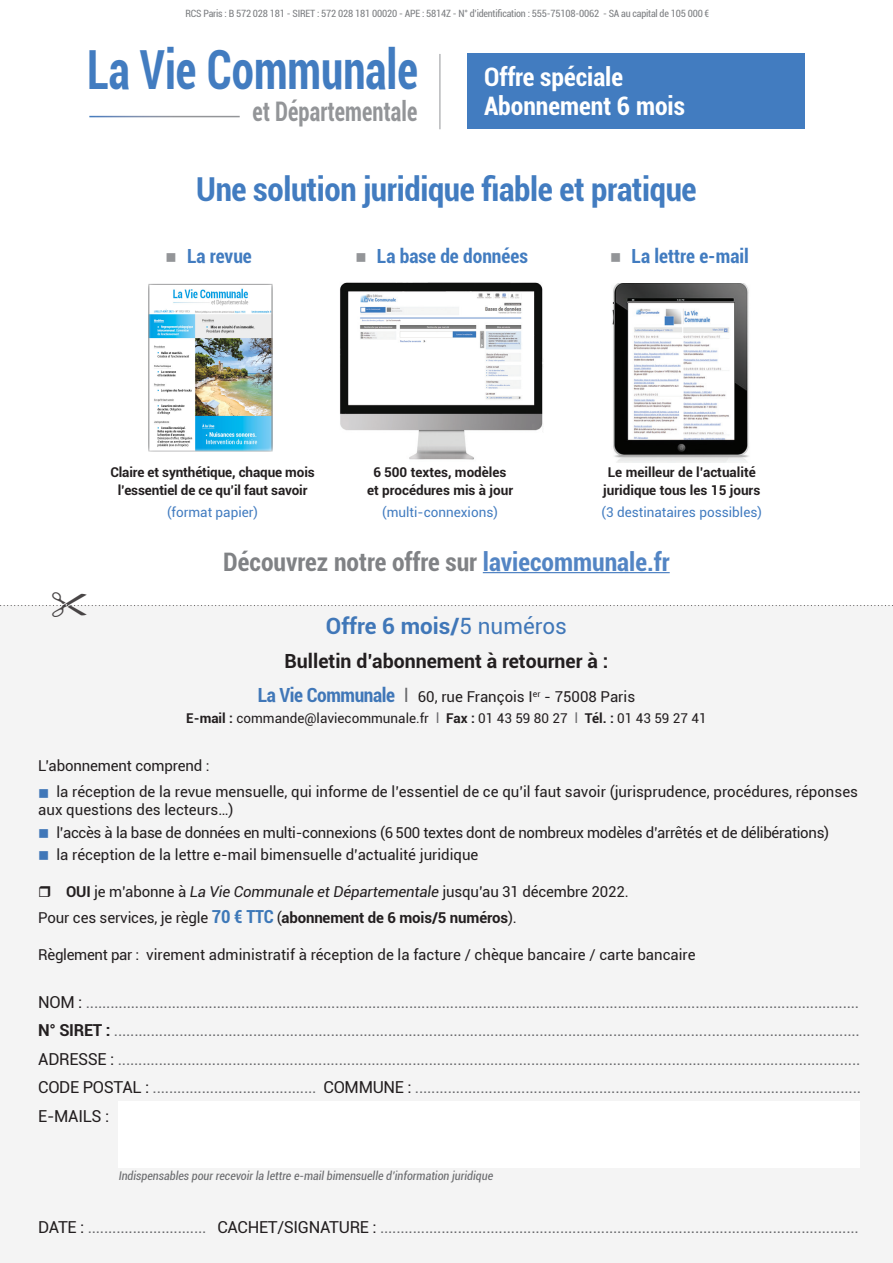
<style>
.page{position:relative;width:893px;height:1263px;background:#fff}
.page>*{position:absolute;margin:0;border:0;box-sizing:border-box;transform-origin:0 0}
.t1{font:700 condensed 54px "Roboto";color:#427cc0;scale:.83 1}
.t2{font:700 condensed 33px "Roboto";letter-spacing:-.01em;color:#427cc0}
.t3{font:700 condensed 27px "Roboto";letter-spacing:.005em;color:#939598;scale:.83 1}
.t4{font:700 condensed 25.5px "Roboto";color:#808285}
.t5{font:700 condensed 25.5px "Roboto";color:#fff}
._000-_couv__www_lavi{font:700 22.5px "Roboto";color:#427cc0}
.t6{font:700 condensed 19.5px "Roboto";color:#427cc0}
._000-_couv__www_lavi-2{font:700 19.5px "Roboto";color:#231f20}
._000-_couv__www_lavi-3{font:16.5px/28.5px "Roboto";letter-spacing:-.02em;color:#6c6d70}
._000-_couv__www_lavi-4{font:16.5px "Roboto";letter-spacing:-.02em;color:#231f20}
._000-_couv__www_lavi-5{font:15px/18px "Roboto";color:#231f20}
._000-_couv__www_lavi-6{font:15px "Roboto";letter-spacing:-.02em;color:#231f20}
.t7{font:700 13.5px/18px "Roboto";color:#231f20;text-align:center}
.t8{font:13.5px "Roboto";color:#231f20}
.t9{font:13.5px "Roboto";color:#427cc0}
.t10{font:italic condensed 12px "Roboto";color:#6c6d70}
.t11{font:condensed 10.05px "Roboto";letter-spacing:-.02em;color:#808285}
.s1{color:#939598}
.s2{color:#5385c4}
.s3{font-weight:400}
.s4{font-weight:700;font-stretch:condensed;font-size:19.5px;color:#427cc0}
.s5{font-size:19.8px;color:#6c6d70}
.s6{font-weight:700}
.s7{font-size:14.85px;color:#6c6d70}
.s8{color:#427cc0}
.s9{font-style:italic}
.s10{font-weight:700;font-stretch:condensed;font-size:18px;color:#3f7dc0}
.s11{color:#231f20}
.s12{font-weight:700;color:#231f20}
</style>
<div class="page">
<div style="left:0;top:606px;width:893px;height:657px;background:#f4f4f4"></div>
<div style="left:118px;top:1101px;width:741px;height:66px;background:#fff"></div>
<img style="left:612px;top:283px;width:137px;height:179px">
<img style="left:150px;top:288px;width:121px;height:162px">
<img style="left:340px;top:282px;width:203px;height:178px">
<hr style="left:483px;top:572px;width:187px;height:1px;background:#5385c4">
<div style="left:467px;top:53px;width:337px;height:75px;background:#427cc0"></div>
<hr style="left:440px;top:54px;width:1px;height:75px;background:#939598">
<svg style="left:0;top:605px;width:893px;height:1px"></svg>
<p class="t11" style="left:186px;top:7px;width:525px">RCS Paris : B 572 028 181 - SIRET : 572 028 181 00020 - APE : 5814Z - N° d’identification : 555-75108-0062 - SA au capital de 105 000 €</p>
<p class="t1" style="left:87px;top:32px;width:400px">La Vie Communale</p>
<p class="t3" style="left:253px;top:92px;width:200px">et Départementale</p>
<p class="t5" style="left:484px;top:59px;width:141px">Offre spéciale</p>
<p class="t5" style="left:484px;top:88px;width:202px">Abonnement 6 mois</p>
<p class="t2" style="left:196px;top:166px;width:502px">Une solution juridique fiable et pratique</p>
<p class="t6" style="left:165px;top:243px;width:88px"><span class="s1">■</span> La revue</p>
<p class="t6" style="left:355px;top:243px;width:174px"><span class="s1">■</span> La base de données</p>
<p class="t6" style="left:610px;top:243px;width:140px"><span class="s1">■</span> La lettre e-mail</p>
<p class="t7" style="left:110px;top:462px;width:206px">Claire et synthétique, chaque mois l’essentiel de ce qu’il faut savoir</p>
<p class="t9" style="left:167px;top:503px;width:92px">(format papier)</p>
<p class="t7" style="left:367px;top:462px;width:148px">6 500 textes, modèles et procédures mis à jour</p>
<p class="t9" style="left:382px;top:503px;width:117px">(multi-connexions)</p>
<p class="t7" style="left:603px;top:462px;width:159px">Le meilleur de l’actualité juridique tous les 15 jours</p>
<p class="t9" style="left:602px;top:503px;width:162px">(3 destinataires possibles)</p>
<p class="t4" style="left:223px;top:544px;width:448px">Découvrez notre offre sur <span class="s2">laviecommunale.fr</span></p>
<p class="_000-_couv__www_lavi" style="left:326px;top:610px;width:243px">Offre 6 mois/<span class="s3">5 numéros</span></p>
<p class="_000-_couv__www_lavi-2" style="left:285px;top:647px;width:325px">Bulletin d’abonnement à retourner à :</p>
<p class="_000-_couv__www_lavi-5" style="left:258px;top:687px;width:379px"><span class="s4">La Vie Communale</span> <span class="s5">I</span> 60, rue François I<sup>er</sup> - 75008 Paris</p>
<p class="t8" style="left:186px;top:709px;width:522px"><span class="s6">E-mail :</span> commande@laviecommunale.fr <span class="s7">I</span> <span class="s6">Fax :</span> 01 43 59 80 27 <span class="s7">I</span> <span class="s6">Tél. :</span> 01 43 59 27 41</p>
<p class="_000-_couv__www_lavi-5" style="left:38px;top:756px;width:173px">L’abonnement comprend :</p>
<p class="_000-_couv__www_lavi-5" style="left:38px;top:782px;width:821px"><span class="s8">■</span> la réception de la revue mensuelle, qui informe de l’essentiel de ce qu’il faut savoir (jurisprudence, procédures, réponses aux questions des lecteurs…)</p>
<p class="_000-_couv__www_lavi-6" style="left:38px;top:822px;width:792px"><span class="s8">■</span> l’accès à la base de données en multi-connexions (6 500 textes dont de nombreux modèles d’arrêtés et de délibérations)</p>
<p class="_000-_couv__www_lavi-5" style="left:38px;top:845px;width:442px"><span class="s8">■</span> la réception de la lettre e-mail bimensuelle d’actualité juridique</p>
<p class="_000-_couv__www_lavi-5" style="left:66px;top:882px;width:564px"><span class="s6">OUI</span> je m’abonne à <span class="s9">La Vie Communale et Départementale</span> jusqu’au 31 décembre 2022.</p>
<p class="_000-_couv__www_lavi-5" style="left:38px;top:908px;width:480px">Pour ces services, je règle <span class="s10">70 € TTC</span> (<span class="s6">abonnement de 6 mois/5 numéros</span>).</p>
<p class="_000-_couv__www_lavi-5" style="left:38px;top:945px;width:659px">Règlement par : virement administratif à réception de la facture / chèque bancaire / carte bancaire</p>
<p class="_000-_couv__www_lavi-3" style="left:38px;top:987px;width:823px"><span class="s11">NOM :</span> .............................................................................................................................................................................................<br><span class="s12">N° SIRET :</span> ......................................................................................................................................................................................</p>
<p class="_000-_couv__www_lavi-3" style="left:38px;top:1044px;width:824px"><span class="s11">ADRESSE :</span> .....................................................................................................................................................................................</p>
<p class="_000-_couv__www_lavi-3" style="left:38px;top:1072px;width:824px"><span class="s11">CODE POSTAL :</span> ........................................ <span class="s11">COMMUNE :</span> .............................................................................................................</p>
<p class="_000-_couv__www_lavi-4" style="left:38px;top:1104px;width:72px">E-MAILS :</p>
<p class="t10" style="left:119px;top:1167px;width:376px">Indispensables pour recevoir la lettre e-mail bimensuelle d’information juridique</p>
<p class="_000-_couv__www_lavi-3" style="left:38px;top:1212px;width:822px"><span class="s11">DATE :</span> ............................. <span class="s11">CACHET/SIGNATURE :</span> .....................................................................................................................</p>
</div>
